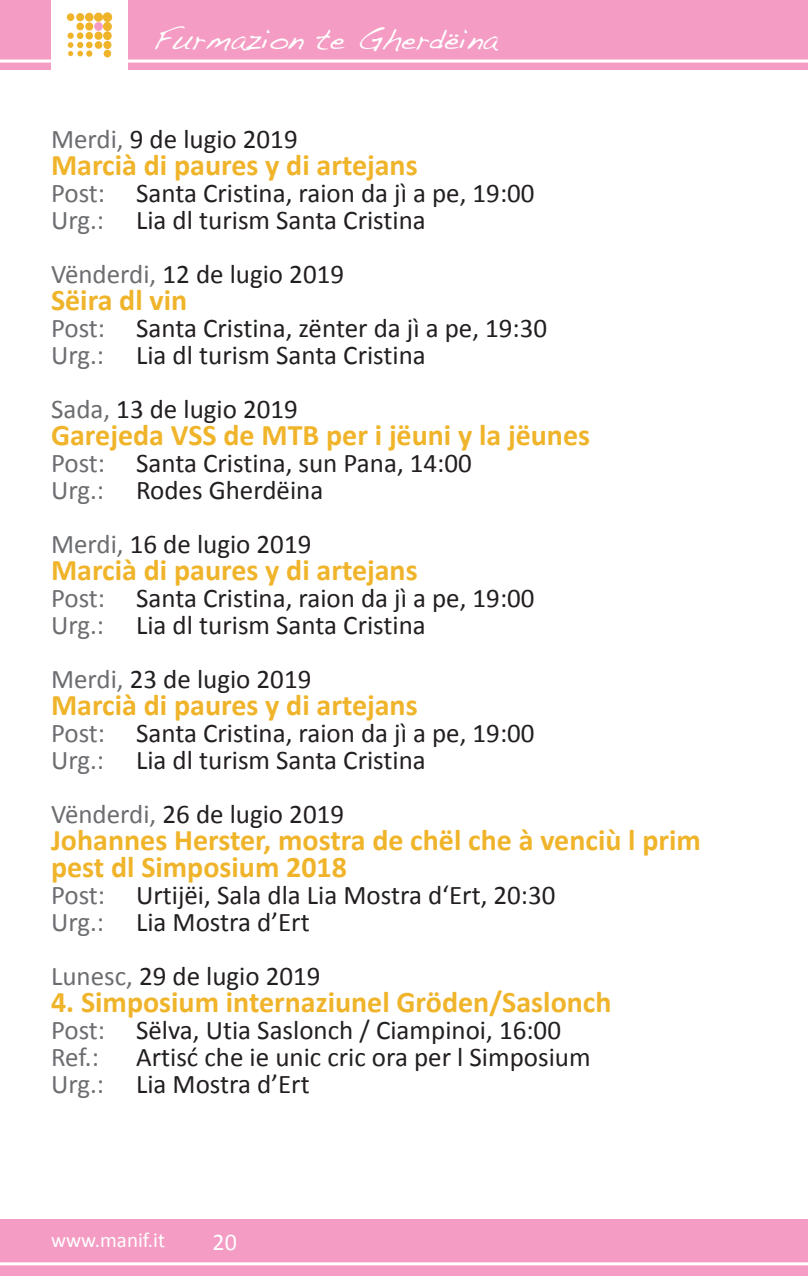
<style>
.page{position:relative;width:808px;height:1276px;background:#fff}
.page>*{position:absolute;margin:0;border:0;box-sizing:border-box;transform-origin:0 0}
.t1{font:700 30px/27px "Calibri";color:#f0b42b}
.t2{font:30px "Handwriting Dakota";color:#fff}
.t3{font:27px/27px "Calibri";color:#231f20}
.t4{font:24px "Calibri";color:#fff}
.t5{font:21px "Calibri";color:#fff}
.s1{color:#6c6d70}
</style>
<div class="page">
<div style="left:0;top:0;width:808px;height:70px;background:#f49cc3"></div>
<div style="left:0;top:1218px;width:808px;height:58px;background:#f49cc3"></div>
<hr style="left:0;top:60px;width:808px;height:3px;background:#fff">
<hr style="left:0;top:1262px;width:808px;height:3px;background:#fff">
<div style="left:51px;top:0;width:77px;height:73px;background:#fff"></div>
<div style="left:103px;top:12px;width:9px;height:10px;background:#f0b42b;border-radius:50%"></div>
<div style="left:94px;top:13px;width:9px;height:9px;background:#f0b42b;border-radius:50%"></div>
<div style="left:103px;top:22px;width:9px;height:9px;background:#f0b42b;border-radius:50%"></div>
<div style="left:85px;top:13px;width:9px;height:9px;background:#f0b42b;border-radius:50%"></div>
<div style="left:94px;top:22px;width:9px;height:9px;background:#f49cc3;border-radius:50%"></div>
<div style="left:103px;top:31px;width:9px;height:9px;background:#f0b42b;border-radius:50%"></div>
<div style="left:76px;top:13px;width:8px;height:8px;background:#f0b42b;border-radius:50%"></div>
<div style="left:85px;top:22px;width:8px;height:9px;background:#f0b42b;border-radius:50%"></div>
<div style="left:94px;top:32px;width:9px;height:8px;background:#f0b42b;border-radius:50%"></div>
<div style="left:103px;top:41px;width:8px;height:8px;background:#f0b42b;border-radius:50%"></div>
<div style="left:67px;top:13px;width:7px;height:8px;background:#f0b42b;border-radius:50%"></div>
<div style="left:76px;top:23px;width:8px;height:7px;background:#f0b42b;border-radius:50%"></div>
<div style="left:86px;top:32px;width:7px;height:8px;background:#f0b42b;border-radius:50%"></div>
<div style="left:95px;top:41px;width:7px;height:8px;background:#f0b42b;border-radius:50%"></div>
<div style="left:104px;top:50px;width:7px;height:7px;background:#f0b42b;border-radius:50%"></div>
<div style="left:86px;top:42px;width:7px;height:6px;background:#f0b42b;border-radius:50%"></div>
<div style="left:86px;top:50px;width:6px;height:7px;background:#f0b42b;border-radius:50%"></div>
<svg style="left:68px;top:33px;width:15px;height:23px"></svg>
<p class="t2" style="left:153px;top:21px;width:345px">Furmazion te Gherdëina</p>
<p class="t3" style="left:51px;top:125px;width:248px"><span class="s1">Merdi,</span> 9 de lugio 2019</p>
<p class="t1" style="left:51px;top:151px;width:368px">Marcià di paures y di artejans</p>
<p class="t3" style="left:51px;top:179px;width:485px"><span class="s1">Post:</span> Santa Cristina, raion da jì a pe, 19:00<br><span class="s1">Urg.:</span> Lia dl turism Santa Cristina</p>
<p class="t3" style="left:51px;top:260px;width:295px"><span class="s1">Vënderdi,</span> 12 de lugio 2019</p>
<p class="t1" style="left:51px;top:286px;width:138px">Sëira dl vin</p>
<p class="t3" style="left:51px;top:314px;width:498px"><span class="s1">Post:</span> Santa Cristina, zënter da jì a pe, 19:30<br><span class="s1">Urg.:</span> Lia dl turism Santa Cristina</p>
<p class="t3" style="left:51px;top:395px;width:248px"><span class="s1">Sada,</span> 13 de lugio 2019</p>
<p class="t1" style="left:51px;top:421px;width:541px">Garejeda VSS de MTB per i jëuni y la jëunes</p>
<p class="t3" style="left:51px;top:449px;width:422px"><span class="s1">Post:</span> Santa Cristina, sun Pana, 14:00<br><span class="s1">Urg.:</span> Rodes Gherdëina</p>
<p class="t3" style="left:51px;top:530px;width:262px"><span class="s1">Merdi,</span> 16 de lugio 2019</p>
<p class="t1" style="left:51px;top:556px;width:368px">Marcià di paures y di artejans</p>
<p class="t3" style="left:51px;top:584px;width:485px"><span class="s1">Post:</span> Santa Cristina, raion da jì a pe, 19:00<br><span class="s1">Urg.:</span> Lia dl turism Santa Cristina</p>
<p class="t3" style="left:51px;top:665px;width:262px"><span class="s1">Merdi,</span> 23 de lugio 2019</p>
<p class="t1" style="left:51px;top:691px;width:368px">Marcià di paures y di artejans</p>
<p class="t3" style="left:51px;top:719px;width:485px"><span class="s1">Post:</span> Santa Cristina, raion da jì a pe, 19:00<br><span class="s1">Urg.:</span> Lia dl turism Santa Cristina</p>
<p class="t3" style="left:51px;top:800px;width:295px"><span class="s1">Vënderdi,</span> 26 de lugio 2019</p>
<p class="t1" style="left:51px;top:826px;width:651px">Johannes Herster, mostra de chël che à venciù l prim pest dl Simposium 2018</p>
<p class="t3" style="left:51px;top:881px;width:506px"><span class="s1">Post:</span> Urtijëi, Sala dla Lia Mostra d‘Ert, 20:30<br><span class="s1">Urg.:</span> Lia Mostra d’Ert</p>
<p class="t3" style="left:51px;top:962px;width:271px"><span class="s1">Lunesc,</span> 29 de lugio 2019</p>
<p class="t1" style="left:51px;top:988px;width:562px">4. Simposium internaziunel Gröden/Saslonch</p>
<p class="t3" style="left:51px;top:1016px;width:511px"><span class="s1">Post:</span> Sëlva, Utia Saslonch / Ciampinoi, 16:00<br><span class="s1">Ref.:</span></p>
<p class="t3" style="left:51px;top:1043px;width:541px;text-indent:85px">Artisć che ie unic cric ora per l Simposium<br><span class="s1">Urg.:</span> Lia Mostra d’Ert</p>
<p class="t5" style="left:51px;top:1227px;width:115px">www.manif.it</p>
<p class="t4" style="left:213px;top:1226px;width:26px">20</p>
</div>
